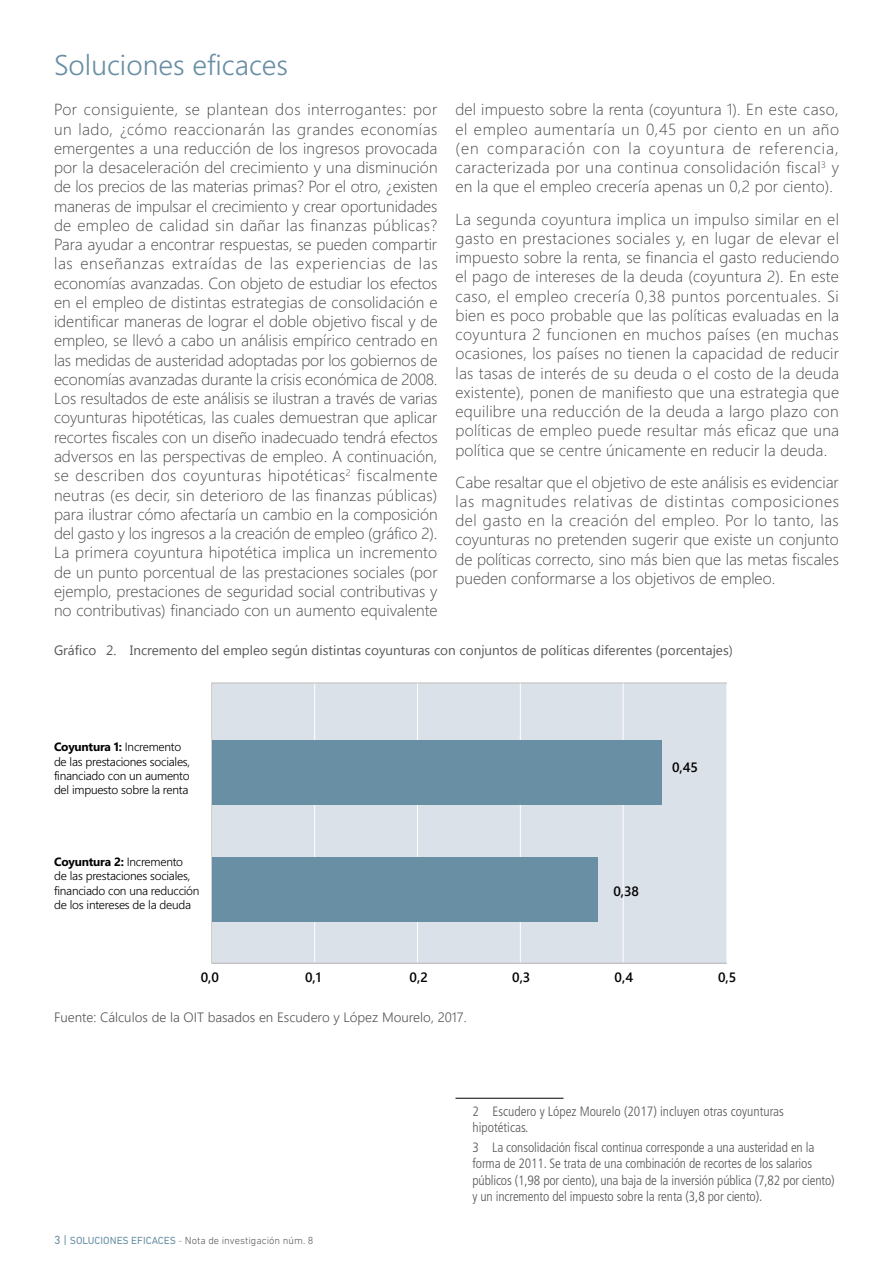
<style>
.page{position:relative;width:893px;height:1263px;background:#fff}
.page>*{position:absolute;margin:0;border:0;box-sizing:border-box;transform-origin:0 0}
.t1{font:300 28.5px "Segoe WP";color:#698fa5}
.t2{font:300 16.05px/19.2px "Segoe WP";color:#474746;text-align:justify}
.t3{font:300 condensed 13.5px/16.2px "Frutiger LT Std";letter-spacing:-.01em;color:#575756}
.t4{font:13.5px "Segoe UI";color:#575756}
.t5{font:300 13.5px "Segoe UI";color:#575756}
.t6{font:600 13.5px "Segoe WP";color:#000}
.t7{font:300 12px/14.4px "Segoe WP";letter-spacing:-.02em;color:#000}
.t8{font:300 10.5px "DIN Next LT Pro";color:#575756}
.s1{font-weight:700}
.s2{font-weight:400;font-size:12px;color:#698fa5}
.s3{font-weight:400;color:#698fa5}
.s4{color:#878787}
</style>
<div class="page">
<hr style="left:455px;top:1098px;width:108px;height:1px;background:#000">
<div style="left:212px;top:683px;width:515px;height:281px;background:#dbe1e8;border:1px solid #fff"></div>
<hr style="left:212px;top:963px;width:515px;height:1px;background:#b3b2b2">
<hr style="left:212px;top:683px;width:515px;height:1px;background:#b3b2b2">
<hr style="left:212px;top:683px;width:1px;height:280px;background:#b3b2b2">
<hr style="left:314px;top:683px;width:1px;height:279px;background:#fff">
<hr style="left:417px;top:683px;width:1px;height:279px;background:#fff">
<hr style="left:520px;top:683px;width:1px;height:279px;background:#fff">
<hr style="left:623px;top:683px;width:1px;height:279px;background:#fff">
<div style="left:212px;top:740px;width:449px;height:64px;background:#698fa5"></div>
<div style="left:212px;top:857px;width:386px;height:65px;background:#698fa5"></div>
<h1 class="t1" style="left:54px;top:45px;width:236px">Soluciones eficaces</h1>
<p class="t2" style="left:54px;top:99px;width:385px">Por consiguiente, se plantean dos interrogantes: por un lado, ¿cómo reaccionarán las grandes economías emergentes a una reducción de los ingresos provocada por la desaceleración del crecimiento y una disminución de los precios de las materias primas? Por el otro, ¿existen maneras de impulsar el crecimiento y crear oportunidades de empleo de calidad sin dañar las finanzas públicas?<br>Para ayudar a encontrar respuestas, se pueden compartir las enseñanzas extraídas de las experiencias de las economías avanzadas. Con objeto de estudiar los efectos en el empleo de distintas estrategias de consolidación e identificar maneras de lograr el doble objetivo fiscal y de empleo, se llevó a cabo un análisis empírico centrado en las medidas de austeridad adoptadas por los gobiernos de economías avanzadas durante la crisis económica de 2008.<br>Los resultados de este análisis se ilustran a través de varias coyunturas hipotéticas, las cuales demuestran que aplicar recortes fiscales con un diseño inadecuado tendrá efectos adversos en las perspectivas de empleo. A continuación, se describen dos coyunturas hipotéticas<sup>2</sup> fiscalmente neutras (es decir, sin deterioro de las finanzas públicas) para ilustrar cómo afectaría un cambio en la composición del gasto y los ingresos a la creación de empleo (gráfico 2).<br>La primera coyuntura hipotética implica un incremento de un punto porcentual de las prestaciones sociales (por ejemplo, prestaciones de seguridad social contributivas y no contributivas) financiado con un aumento equivalente</p>
<p class="t2" style="left:455px;top:99px;width:385px">del impuesto sobre la renta (coyuntura 1). En este caso, el empleo aumentaría un 0,45 por ciento en un año (en comparación con la coyuntura de referencia, caracterizada por una continua<sup>2</sup>consolidación fiscal<sup>3</sup> y en la que el empleo crecería apenas un 0,2 por ciento).</p>
<p class="t2" style="left:455px;top:208px;width:385px">La segunda coyuntura implica un impulso similar en el gasto en prestaciones sociales y, en lugar de elevar el impuesto sobre la renta, se financia el gasto reduciendo el pago de intereses de la deuda (coyuntura 2). En este caso, el empleo crecería 0,38 puntos porcentuales. Si bien es poco probable que las políticas evaluadas en la coyuntura 2 funcionen en muchos países (en muchas ocasiones, los países no tienen la capacidad de reducir las tasas de interés de su deuda o el costo de la deuda existente), ponen de manifiesto que una estrategia que equilibre una reducción de la deuda a largo plazo con políticas de empleo puede resultar más eficaz que una política que se centre únicamente en reducir la deuda.</p>
<p class="t2" style="left:455px;top:472px;width:385px">Cabe resaltar que el objetivo de este análisis es evidenciar las magnitudes relativas de distintas composiciones del gasto en la creación del empleo. Por lo tanto, las coyunturas no pretenden sugerir que existe un conjunto de políticas correcto, sino más bien que las metas fiscales pueden conformarse a los objetivos de empleo.</p>
<p class="t4" style="left:54px;top:640px;width:680px">Gráfico 2. Incremento del empleo según distintas coyunturas con conjuntos de políticas diferentes (porcentajes)</p>
<p class="t7" style="left:54px;top:739px;width:138px"><span class="s1">Coyuntura 1:</span> Incremento de las prestaciones sociales, financiado con un aumento del impuesto sobre la renta</p>
<p class="t7" style="left:54px;top:854px;width:147px"><span class="s1">Coyuntura 2:</span> Incremento<br>de las prestaciones sociales, financiado con una reducción de los intereses de la deuda</p>
<p class="t6" style="left:672px;top:758px;width:28px">0,45</p>
<p class="t6" style="left:613px;top:882px;width:27px">0,38</p>
<p class="t6" style="left:201px;top:967px;width:20px">0,0</p>
<p class="t6" style="left:305px;top:967px;width:18px">0,1</p>
<p class="t6" style="left:410px;top:967px;width:20px">0,2</p>
<p class="t6" style="left:512px;top:967px;width:20px">0,3</p>
<p class="t6" style="left:615px;top:967px;width:20px">0,4</p>
<p class="t6" style="left:718px;top:967px;width:20px">0,5</p>
<p class="t5" style="left:54px;top:1007px;width:414px">Fuente: Cálculos de la OIT basados en Escudero y López Mourelo, 2017.</p>
<p class="t8" style="left:54px;top:1235px;width:261px"><span class="s2">3 |</span> <span class="s3">SOLUCIONES EFICACES</span> <span class="s4">-</span> Nota de investigación núm. 8</p>
<p class="t3" style="left:472px;top:1103px;width:313px">2 Escudero y López Mourelo (2017) incluyen otras coyunturas hipotéticas.</p>
<p class="t3" style="left:472px;top:1139px;width:364px">3 La consolidación fiscal continua corresponde a una austeridad en la forma de 2011. Se trata de una combinación de recortes de los salarios públicos (1,98 por ciento), una baja de la inversión pública (7,82 por ciento) y un incremento del impuesto sobre la renta (3,8 por ciento).</p>
</div>
